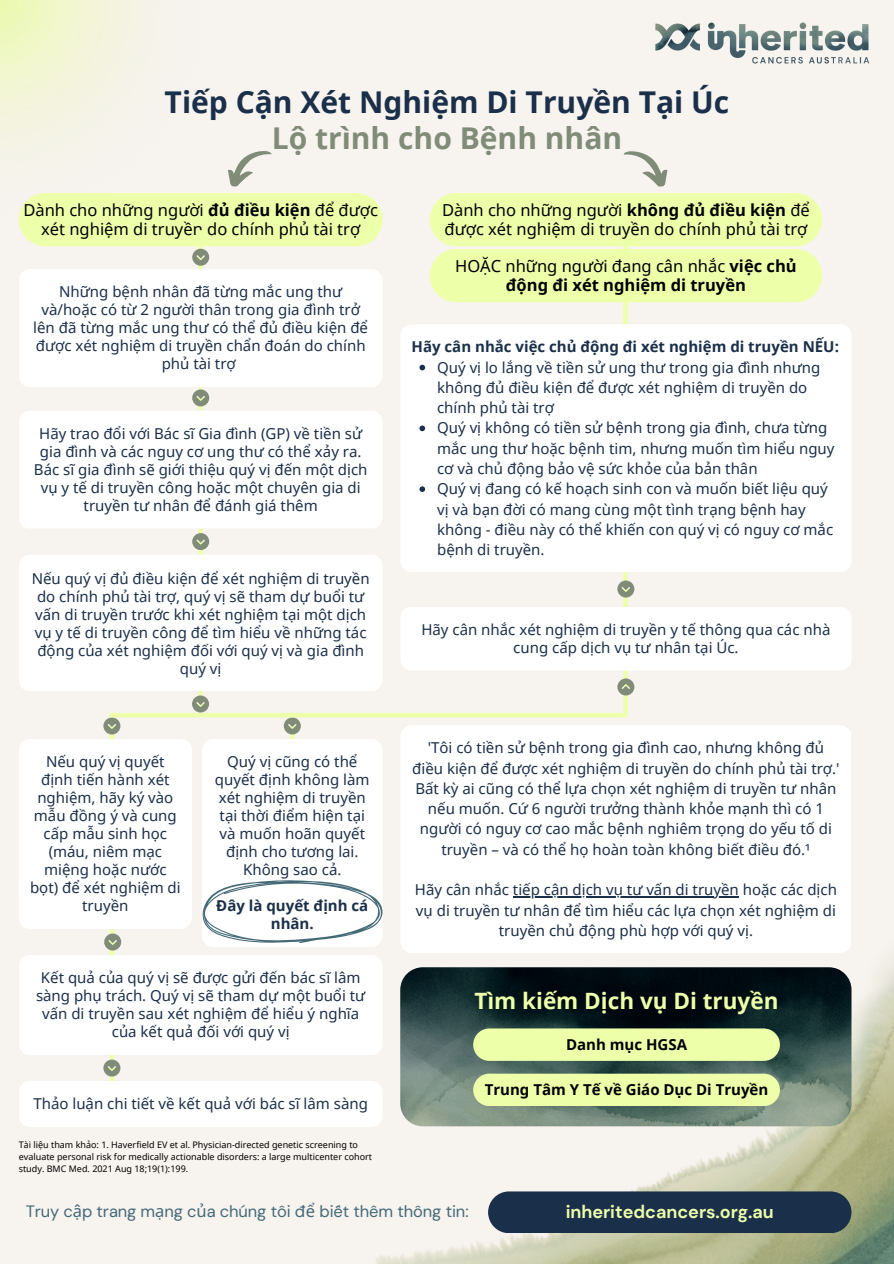
<style>
.page{position:relative;width:894px;height:1264px;background:#fff}
.page>*{position:absolute;margin:0;border:0;box-sizing:border-box;transform-origin:0 0}
.t1{font:700 30px/36px "Noto Sans";color:#1a2f49;text-align:center}
.t2{font:700 22.5px "Noto Sans";color:#efa}
.t3{font:700 18px "DM Sans";color:#efa}
.t4{font:16.5px/19.2px "Noto Sans";color:#000;text-align:center}
.t5{font:700 16.5px/19.2px "Noto Sans";color:#000;text-align:center}
.t6{font:16.5px "DM Sans";letter-spacing:-.005em;color:#436977}
.t7{font:15px/18px "Noto Sans";color:#1a2f49;text-align:center}
.t8{font:700 15px/18px "Noto Sans";color:#1a2f49;text-align:center}
.t9{font:700 15px "Noto Sans";color:#000}
.t10{font:9px/12px "Noto Sans";color:#000}
.s1{color:#818c78}
.s2{font-weight:700}
.s3{font-weight:400}
.s4{font-family:"Noto Sans"}
</style>
<div class="page">
<div style="left:0;top:0;width:893px;height:1263px;background:#f7f3ef"></div>
<img style="left:347px;top:909px;width:546px;height:354px">
<img style="left:655px;top:22px;width:215px;height:42px">
<svg style="left:623px;top:302px;width:4px;height:413px"></svg>
<div style="left:198px;top:230px;width:5px;height:478px;background:#efa"></div>
<div style="left:19px;top:269px;width:363px;height:118px;background:#fff;border-radius:11px"></div>
<div style="left:400px;top:324px;width:451px;height:248px;background:#fff;border-radius:11px"></div>
<svg style="left:419px;top:365px;width:6px;height:5px"></svg>
<svg style="left:419px;top:425px;width:6px;height:6px"></svg>
<svg style="left:419px;top:486px;width:6px;height:6px"></svg>
<div style="left:400px;top:725px;width:451px;height:227px;background:#fff;border-radius:11px"></div>
<hr style="left:512px;top:896px;width:226px;height:1px;background:#1a2f49">
<div style="left:19px;top:410px;width:363px;height:118px;background:#fff;border-radius:11px"></div>
<div style="left:19px;top:554px;width:363px;height:137px;background:#fff;border-radius:11px"></div>
<svg style="left:110px;top:712px;width:4px;height:368px"></svg>
<div style="left:19px;top:955px;width:363px;height:100px;background:#fff;border-radius:11px"></div>
<div style="left:19px;top:1080px;width:363px;height:46px;background:#fff;border-radius:11px"></div>
<div style="left:19px;top:739px;width:173px;height:190px;background:#fff;border-radius:11px"></div>
<svg style="left:290px;top:712px;width:4px;height:27px"></svg>
<div style="left:202px;top:739px;width:180px;height:208px;background:#fff;border-radius:11px"></div>
<div style="left:400px;top:606px;width:451px;height:64px;background:#fff;border-radius:11px"></div>
<svg style="left:429px;top:151px;width:393px;height:151px"></svg>
<svg style="left:19px;top:141px;width:363px;height:125px"></svg>
<svg style="left:192px;top:389px;width:17px;height:17px"></svg>
<svg style="left:192px;top:533px;width:17px;height:17px"></svg>
<svg style="left:192px;top:695px;width:17px;height:17px"></svg>
<svg style="left:103px;top:717px;width:17px;height:17px"></svg>
<svg style="left:284px;top:717px;width:17px;height:17px"></svg>
<svg style="left:617px;top:580px;width:17px;height:17px"></svg>
<svg style="left:104px;top:933px;width:17px;height:17px"></svg>
<svg style="left:617px;top:678px;width:17px;height:17px"></svg>
<svg style="left:103px;top:1059px;width:17px;height:17px"></svg>
<div style="left:488px;top:1191px;width:363px;height:42px;background:#1a2f49;border-radius:21px"></div>
<img style="left:400px;top:967px;width:451px;height:158px;border-radius:23px">
<div style="left:473px;top:1028px;width:306px;height:32px;background:#efa;border-radius:16px"></div>
<div style="left:473px;top:1073px;width:306px;height:33px;background:#efa;border-radius:16px"></div>
<hr style="left:110px;top:713px;width:516px;height:4px;background:#efa">
<svg style="left:202px;top:880px;width:180px;height:62px"></svg>
<p class="t1" style="left:164px;top:83px;width:566px">Tiếp Cận Xét Nghiệm Di Truyền Tại Úc<br><span class="s1">Lộ trình cho Bệnh nhân</span></p>
<p class="t4" style="left:23px;top:199px;width:356px">Dành cho những người <span class="s2">đủ điều kiện</span> để được xét nghiệm di truyền do chính phủ tài trợ</p>
<p class="t4" style="left:442px;top:199px;width:369px;text-align:left">Dành cho những người <span class="s2">không đủ điều kiện</span> để được xét nghiệm di truyền do chính phủ tài trợ</p>
<h4 class="t5" style="left:455px;top:255px;width:343px"><span class="s3">HOẶC những người đang cân nhắc</span> việc chủ động đi xét nghiệm di truyền</h4>
<h4 class="t7" style="left:33px;top:282px;width:336px">Những bệnh nhân đã từng mắc ung thư và/hoặc có từ 2 người thân trong gia đình trở lên đã từng mắc ung thư có thể đủ điều kiện để được xét nghiệm di truyền chẩn đoán do chính phủ tài trợ</h4>
<p class="t8" style="left:411px;top:337px;width:428px">Hãy cân nhắc việc chủ động đi xét nghiệm di truyền NẾU:</p>
<p class="t7" style="left:437px;top:357px;width:385px;line-height:20.2px;text-align:left">Quý vị lo lắng về tiền sử ung thư trong gia đình nhưng không đủ điều kiện để được xét nghiệm di truyền do chính phủ tài trợ</p>
<p class="t7" style="left:437px;top:417px;width:399px;line-height:20.2px;text-align:left">Quý vị không có tiền sử bệnh trong gia đình, chưa từng mắc ung thư hoặc bệnh tim, nhưng muốn tìm hiểu nguy cơ và chủ động bảo vệ sức khỏe của bản thân</p>
<h4 class="t7" style="left:437px;top:478px;width:397px;line-height:20.2px;text-align:left">Quý vị đang có kế hoạch sinh con và muốn biết liệu quý vị và bạn đời có mang cùng một tình trạng bệnh hay không - điều này có thể khiến con quý vị có nguy cơ mắc bệnh di truyền.</h4>
<p class="t7" style="left:34px;top:424px;width:335px">Hãy trao đổi với Bác sĩ Gia đình (GP) về tiền sử gia đình và các nguy cơ ung thư có thể xảy ra.<br>Bác sĩ gia đình sẽ giới thiệu quý vị đến một dịch vụ y tế di truyền công hoặc một chuyên gia di truyền tư nhân để đánh giá thêm</p>
<p class="t7" style="left:32px;top:569px;width:339px">Nếu quý vị đủ điều kiện để xét nghiệm di truyền do chính phủ tài trợ, quý vị sẽ tham dự buổi tư vấn di truyền trước khi xét nghiệm tại một dịch vụ y tế di truyền công để tìm hiểu về những tác động của xét nghiệm đối với quý vị và gia đình quý vị</p>
<p class="t7" style="left:30px;top:752px;width:152px">Nếu quý vị quyết định tiến hành xét nghiệm, hãy ký vào mẫu đồng ý và cung cấp mẫu sinh học (máu, niêm mạc miệng hoặc nước bọt) để xét nghiệm di truyền</p>
<h6 class="t7" style="left:215px;top:752px;width:156px">Quý vị cũng có thể quyết định không làm xét nghiệm di truyền tại thời điểm hiện tại và muốn hoãn quyết định cho tương lai.<br>Không sao cả.</h6>
<p class="t8" style="left:216px;top:896px;width:153px">Đây là quyết định cá nhân.</p>
<p class="t7" style="left:36px;top:968px;width:331px">Kết quả của quý vị sẽ được gửi đến bác sĩ lâm sàng phụ trách. Quý vị sẽ tham dự một buổi tư vấn di truyền sau xét nghiệm để hiểu ý nghĩa của kết quả đối với quý vị</p>
<p class="t7" style="left:33px;top:1094px;width:336px">Thảo luận chi tiết về kết quả với bác sĩ lâm sàng</p>
<p class="t10" style="left:19px;top:1138px;width:355px">Tài liệu tham khảo: 1. Haverfield EV et al. Physician-directed genetic screening to evaluate personal risk for medically actionable disorders: a large multicenter cohort study. BMC Med. 2021 Aug 18;19(1):199.</p>
<h6 class="t7" style="left:421px;top:620px;width:410px">Hãy cân nhắc xét nghiệm di truyền y tế thông qua các nhà cung cấp dịch vụ tư nhân tại Úc.</h6>
<h6 class="t7" style="left:412px;top:737px;width:428px;line-height:20.2px">'Tôi có tiền sử bệnh trong gia đình cao, nhưng không đủ điều kiện để được xét nghiệm di truyền do chính phủ tài trợ.' Bất kỳ ai cũng có thể lựa chọn xét nghiệm di truyền tư nhân nếu muốn. Cứ 6 người trưởng thành khỏe mạnh thì có 1 người có nguy cơ cao mắc bệnh nghiêm trọng do yếu tố di truyền – và có thể họ hoàn toàn không biết điều đó.¹</h6>
<h5 class="t7" style="left:415px;top:880px;width:423px">Hãy cân nhắc tiếp cận dịch vụ tư vấn di truyền hoặc các dịch</h5>
<p class="t7" style="left:416px;top:899px;width:421px;line-height:20.2px">vụ di truyền tư nhân để tìm hiểu các lựa chọn xét nghiệm di truyền chủ động phù hợp với quý vị.</p>
<h6 class="t2" style="left:474px;top:985px;width:305px">Tìm kiếm Dịch vụ Di truyền</h6>
<p class="t9" style="left:566px;top:1033px;width:122px">Danh mục HGSA</p>
<p class="t9" style="left:484px;top:1078px;width:285px">Trung Tâm Y Tế về Giáo Dục Di Truyền</p>
<p class="t6" style="left:26px;top:1200px;width:444px">Truy c<span class="s4">ậ</span>p trang m<span class="s4">ạ</span>ng c<span class="s4">ủ</span>a chúng tôi đ<span class="s4">ể</span> biết thêm thông tin:</p>
<p class="t3" style="left:565px;top:1200px;width:210px">inheritedcancers.org.au</p>
</div>
